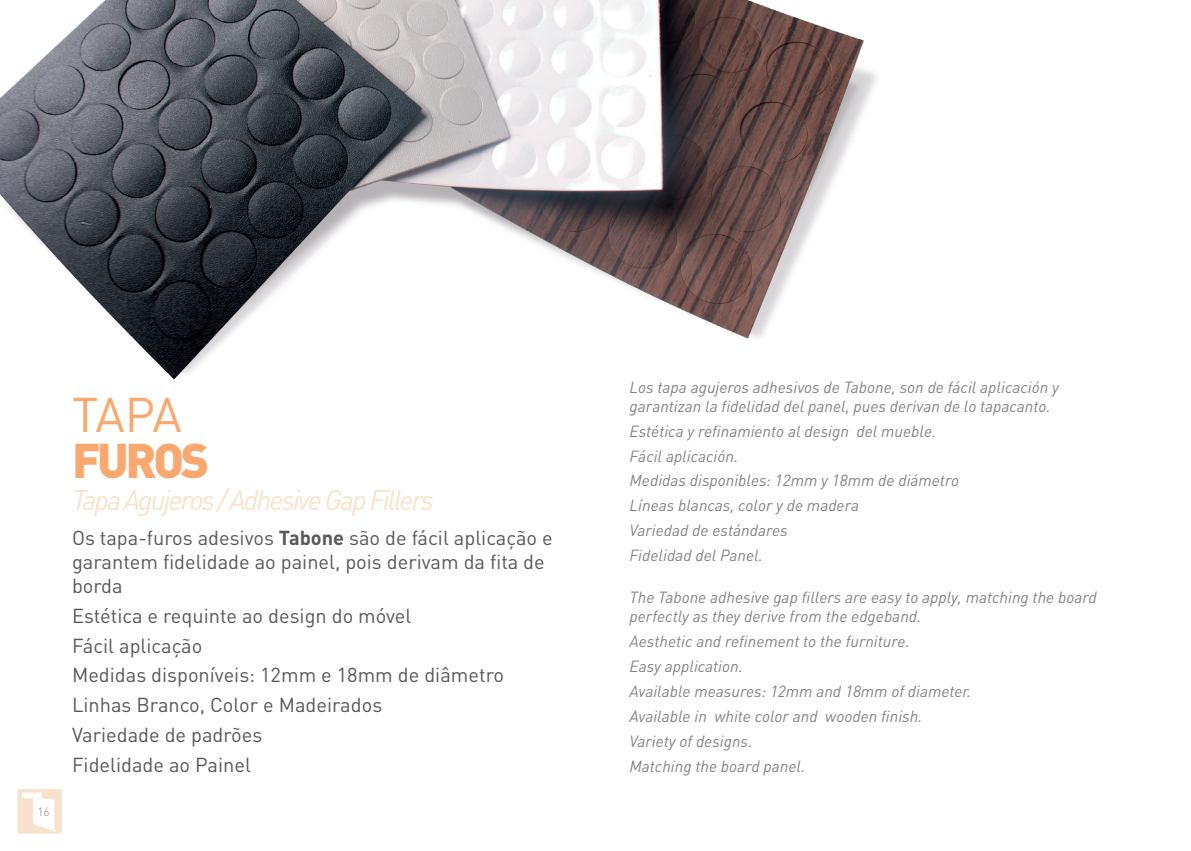
<style>
.page{position:relative;width:1191px;height:851px;background:#fff}
.page>*{position:absolute;margin:0;border:0;box-sizing:border-box;transform-origin:0 0}
.t1{font:900 48px "DIN Pro";letter-spacing:-.07em;color:#f9a86f}
.t2{font:48px "DIN Pro";color:#f9a86f}
.t3{font:italic 28px "DIN";letter-spacing:-.07em;color:#f9e2cb}
.t4{font:20px/29.6px "DIN Pro";color:#57585a}
.t5{font:italic 16px/24.8px "DIN";color:#808285}
.t6{font:12px "DIN Pro";color:#a8a9ad}
.s1{font-weight:700}
</style>
<div class="page">
<svg style="left:17px;top:789px;width:45px;height:44px"></svg>
<img style="left:0;top:0;width:877px;height:380px">
<p class="t6" style="left:37px;top:803px;width:14px">16</p>
<h1 class="t2" style="left:72px;top:382px;width:111px">TAPA</h1>
<h1 class="t1" style="left:72px;top:428px;width:139px">FUROS</h1>
<h2 class="t3" style="left:72px;top:482px;width:363px">Tapa Agujeros / Adhesive Gap Fillers</h2>
<p class="t4" style="left:72px;top:525px;width:482px;line-height:24px">Os tapa-furos adesivos <span class="s1">Tabone</span> são de fácil aplicação e garantem fidelidade ao painel, pois derivam da fita de borda</p>
<p class="t4" style="left:72px;top:600px;width:433px">Estética e requinte ao design do móvel<br>Fácil aplicação<br>Medidas disponíveis: 12mm e 18mm de diâmetro<br>Linhas Branco, Color e Madeirados<br>Variedade de padrões<br>Fidelidade ao Painel</p>
<p class="t5" style="left:629px;top:377px;width:431px;line-height:19.2px">Los tapa agujeros adhesivos de Tabone, son de fácil aplicación y garantizan la fidelidad del panel, pues derivan de lo tapacanto.</p>
<p class="t5" style="left:629px;top:418px;width:331px">Estética y refinamiento al design del mueble.<br>Fácil aplicación.<br>Medidas disponibles: 12mm y 18mm de diámetro<br>Líneas blancas, color y de madera<br>Variedad de estándares<br>Fidelidad del Panel.</p>
<p class="t5" style="left:629px;top:587px;width:469px;line-height:19.2px">The Tabone adhesive gap fillers are easy to apply, matching the board perfectly as they derive from the edgeband.</p>
<p class="t5" style="left:629px;top:628px;width:343px">Aesthetic and refinement to the furniture.<br>Easy application.<br>Available measures: 12mm and 18mm of diameter.<br>Available in white color and wooden finish.<br>Variety of designs.<br>Matching the board panel.</p>
</div>
